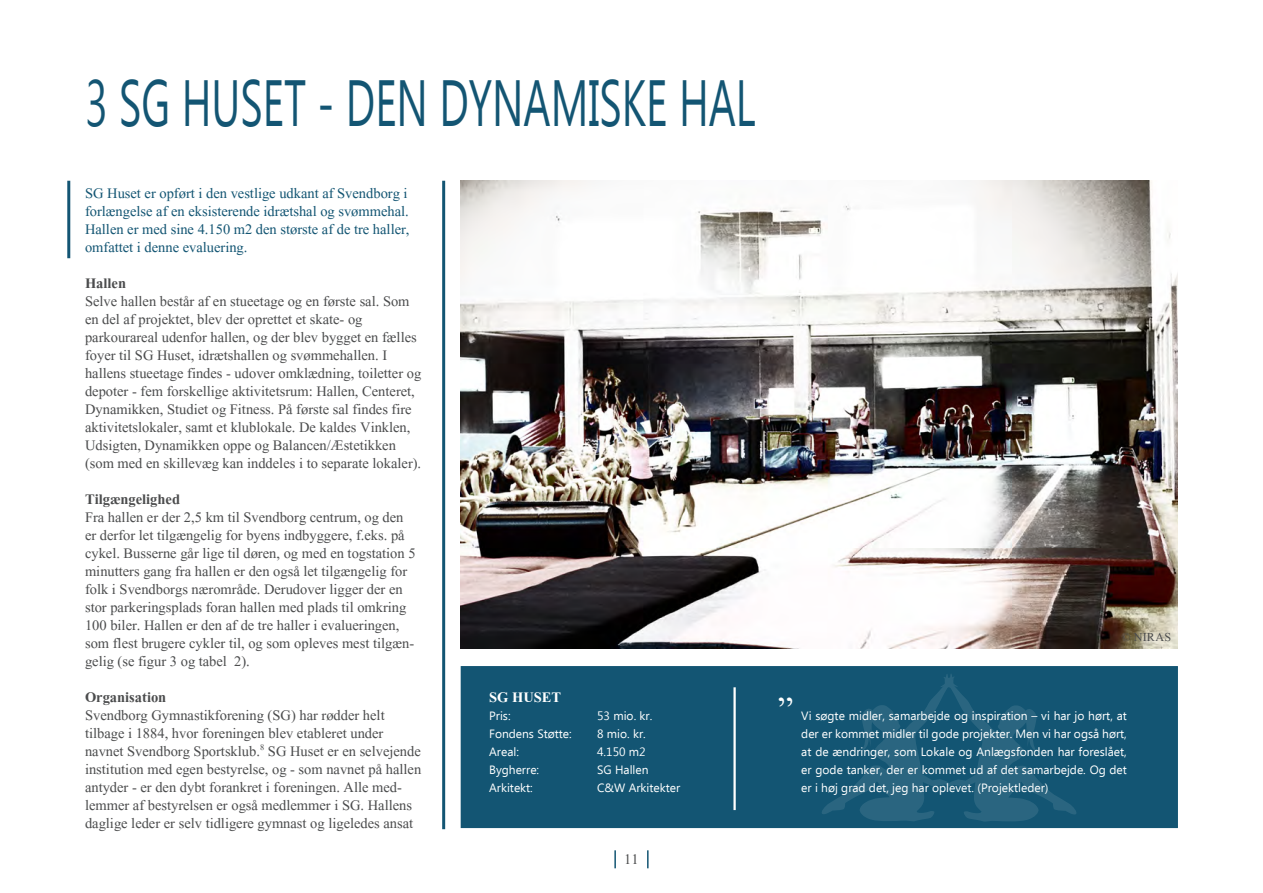
<style>
.page{position:relative;width:1263px;height:893px;background:#fff}
.page>*{position:absolute;margin:0;border:0;box-sizing:border-box;transform-origin:0 0}
.Kapitel_overskrift{font:65.1px "Ebrima";color:#135573;scale:.65 1}
.Citationstegn{font:45px "Kokila";color:#fff}
.Brødtekst{font:18px/18px "Aparajita";color:#4b4c4d}
.Indledning{font:18px/18px "Aparajita";color:#135573;text-align:justify}
.Under_under_overskri{font:700 18px "Aparajita";color:#4b4c4d}
.Brødtekst_hvid{font:700 18px "Aparajita";color:#fff}
.billedkredit_sort{font:15px "Aparajita";letter-spacing:.02em;color:#4b4c4d}
.Citat{font:12px/18px "Ebrima";color:#fff;text-align:justify}
</style>
<div class="page">
<svg style="left:614px;top:850px;width:2px;height:18px"></svg>
<svg style="left:647px;top:850px;width:2px;height:18px"></svg>
<div style="left:461px;top:666px;width:717px;height:162px;background:#135573;border:2px solid #135573"></div>
<hr style="left:67px;top:181px;width:3px;height:77px;background:#135573">
<hr style="left:442px;top:181px;width:3px;height:648px;background:#135573">
<hr style="left:733px;top:687px;width:3px;height:123px;background:#fff">
<svg style="left:822px;top:674px;width:254px;height:148px"></svg>
<img style="left:461px;top:181px;width:717px;height:467px">
<p class="Kapitel_overskrift" style="left:85px;top:57px;width:1033px">3 SG HUSET - DEN DYNAMISKE HAL</p>
<p class="Indledning" style="left:85px;top:186px;width:326px">SG Huset er opført i den vestlige udkant af Svendborg i forlængelse af en eksisterende idrætshal og svømmehal.<br>Hallen er med sine 4.150 m2 den største af de tre haller, omfattet i denne evaluering.</p>
<p class="Under_under_overskri" style="left:85px;top:275px;width:43px">Hallen</p>
<p class="Brødtekst" style="left:85px;top:294px;width:326px">Selve hallen består af en stueetage og en første sal. Som en del af projektet, blev der oprettet et skate- og</p>
<p class="Brødtekst" style="left:85px;top:330px;width:338px">parkourareal udenfor hallen, og der blev bygget en fælles foyer til SG Huset, idrætshallen og svømmehallen. I hallens stueetage findes - udover omklædning, toiletter og depoter - fem forskellige aktivitetsrum: Hallen, Centeret, Dynamikken, Studiet og Fitness. På første sal findes fire aktivitetslokaler, samt et klublokale. De kaldes Vinklen, Udsigten, Dynamikken oppe og Balancen/Æstetikken (som med en skillevæg kan inddeles i to separate lokaler).</p>
<p class="Under_under_overskri" style="left:85px;top:491px;width:97px">Tilgængelighed</p>
<p class="Brødtekst" style="left:85px;top:510px;width:332px">Fra hallen er der 2,5 km til Svendborg centrum, og den er derfor let tilgængelig for byens indbyggere, f.eks. på cykel. Busserne går lige til døren, og med en togstation 5 minutters gang fra hallen er den også let tilgængelig for folk i Svendborgs nærområde. Derudover ligger der en stor parkeringsplads foran hallen med plads til omkring 100 biler. Hallen er den af de tre haller i evalueringen, som flest brugere cykler til, og som opleves mest tilgæn&shy;gelig (se figur 3 og tabel 2).</p>
<p class="Under_under_overskri" style="left:85px;top:689px;width:83px">Organisation</p>
<p class="Brødtekst" style="left:85px;top:708px;width:338px">Svendborg Gymnastikforening (SG) har rødder helt tilbage i 1884, hvor foreningen blev etableret under navnet Svendborg Sportsklub.<sup>8</sup> SG Huset er en selvejende institution med egen bestyrelse, og - som navnet på hallen antyder - er den dybt forankret i foreningen. Alle med&shy;lemmer af bestyrelsen er også medlemmer i SG. Hallens daglige leder er selv tidligere gymnast og ligeledes ansat</p>
<p class="Citat" style="left:801px;top:708px;width:327px">Vi søgte midler, samarbejde og inspiration – vi har jo hørt, at der er kommet midler til gode projekter. Men vi har også hørt, at de ændringer, som Lokale og Anlægsfonden har foreslået, er gode tanker, der er kommet ud af det samarbejde. Og det er i høj grad det, jeg har oplevet. (Projektleder)</p>
<p class="billedkredit_sort" style="left:1121px;top:630px;width:51px">© NIRAS</p>
<p class="Brødtekst_hvid" style="left:489px;top:689px;width:74px">SG HUSET</p>
<p class="Citat" style="left:489px;top:708px;width:23px">Pris:</p>
<p class="Citat" style="left:597px;top:708px;width:57px">53 mio. kr.</p>
<p class="Citat" style="left:489px;top:726px;width:84px">Fondens Støtte:</p>
<p class="Citat" style="left:597px;top:726px;width:50px">8 mio. kr.</p>
<p class="Citat" style="left:489px;top:744px;width:31px">Areal:</p>
<p class="Citat" style="left:597px;top:744px;width:50px">4.150 m2</p>
<p class="Citat" style="left:489px;top:762px;width:52px">Bygherre:</p>
<p class="Citat" style="left:597px;top:762px;width:53px">SG Hallen</p>
<p class="Citat" style="left:489px;top:780px;width:45px">Arkitekt:</p>
<p class="Citat" style="left:597px;top:780px;width:85px">C&amp;W Arkitekter</p>
<p class="Citationstegn" style="left:778px;top:682px;width:17px">”</p>
<p class="Brødtekst" style="left:624px;top:852px;width:16px">11</p>
</div>
